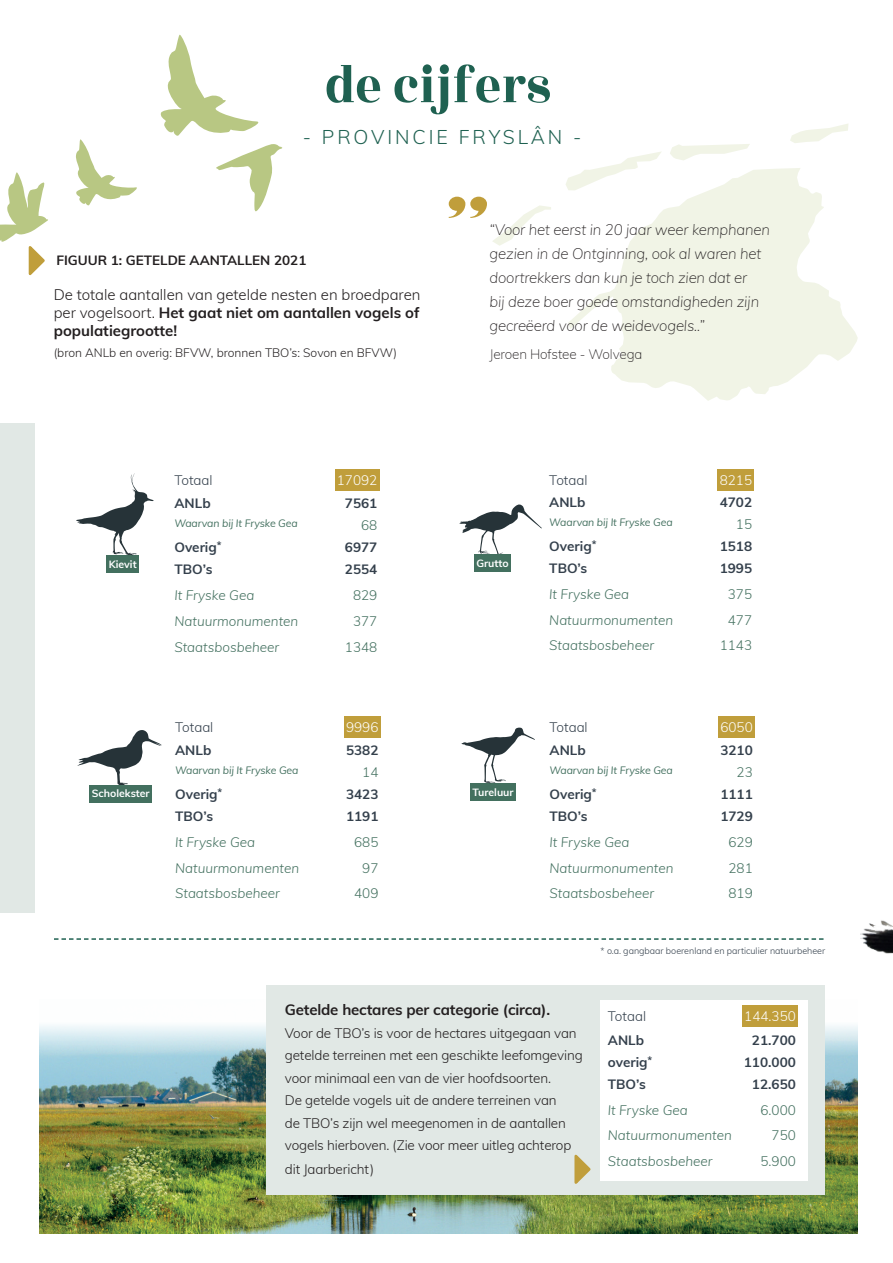
<style>
.page{position:relative;width:893px;height:1263px;background:#fff}
.page>*{position:absolute;margin:0;border:0;box-sizing:border-box;transform-origin:0 0}
.t1{font:55.5px "Rozha One";color:#1f6151;scale:.93 1}
.t2{font:300 19.5px "Muli";letter-spacing:.15em;color:#1f6151}
.t3{font:italic 200 15px/24px "Muli";letter-spacing:-.01em;color:#231f20}
.t4{font:300 15px/18px "Muli";color:#231f20;text-align:justify}
.t5{font:700 15px "Muli";letter-spacing:-.01em;color:#231f20}
.t6{font:300 13.5px/22.5px "Muli";letter-spacing:-.01em;color:#231f20}
.t7{font:italic 300 13.5px "Muli";color:#43705f}
.t8{font:700 13.5px "Muli";color:#34404c}
.t9{font:300 13.5px "Muli";color:#43705f}
.t10{font:300 13.5px "Muli";color:#34404c}
.t11{font:700 13.5px "Muli";color:#231f20}
.t12{font:300 13.5px "Muli";color:#fff}
.t13{font:200 13.5px "Muli";letter-spacing:-.01em;color:#231f20}
.t14{font:300 12px "Muli";color:#231f20}
.t15{font:italic 10.5px "Muli";letter-spacing:-.01em;color:#43705f}
.t16{font:700 10.5px "Muli";color:#fff}
.t17{font:300 9px "Muli";color:#34404c}
.s1{font-weight:700}
</style>
<div class="page">
<img style="left:40px;top:999px;width:818px;height:234px">
<svg style="left:76px;top:139px;width:61px;height:67px"></svg>
<svg style="left:0;top:172px;width:48px;height:104px"></svg>
<svg style="left:77px;top:730px;width:85px;height:57px"></svg>
<div style="left:90px;top:785px;width:62px;height:17px;background:#43705f"></div>
<div style="left:344px;top:716px;width:37px;height:21px;background:#c09e3b"></div>
<svg style="left:160px;top:34px;width:99px;height:102px"></svg>
<svg style="left:216px;top:144px;width:67px;height:68px"></svg>
<div style="left:266px;top:985px;width:558px;height:209px;background:#e1e8e5"></div>
<div style="left:600px;top:1000px;width:208px;height:180px;background:#fff"></div>
<div style="left:742px;top:1006px;width:56px;height:21px;background:#c09e3b"></div>
<svg style="left:574px;top:1154px;width:17px;height:30px"></svg>
<div style="left:718px;top:469px;width:36px;height:21px;background:#c09e3b"></div>
<svg style="left:459px;top:504px;width:83px;height:51px"></svg>
<div style="left:474px;top:555px;width:37px;height:17px;background:#43705f"></div>
<svg style="left:492px;top:124px;width:366px;height:277px"></svg>
<div style="left:107px;top:555px;width:32px;height:18px;background:#43705f"></div>
<div style="left:335px;top:469px;width:44px;height:21px;background:#c09e3b"></div>
<svg style="left:76px;top:473px;width:78px;height:82px"></svg>
<div style="left:718px;top:716px;width:37px;height:21px;background:#c09e3b"></div>
<div style="left:470px;top:783px;width:46px;height:18px;background:#43705f"></div>
<svg style="left:461px;top:728px;width:74px;height:56px"></svg>
<div style="left:0;top:423px;width:34px;height:490px;background:#e1e8e5"></div>
<svg style="left:54px;top:938px;width:769px;height:2px"></svg>
<img style="left:856px;top:920px;width:37px;height:98px">
<svg style="left:449px;top:197px;width:38px;height:21px"></svg>
<h1 class="t1" style="left:325px;top:47px;width:244px">de cijfers</h1>
<h2 class="t2" style="left:303px;top:123px;width:280px">- PROVINCIE FRYSLÂN -</h2>
<p class="t11" style="left:56px;top:250px;width:252px">FIGUUR 1: GETELDE AANTALLEN 2021</p>
<p class="t4" style="left:54px;top:285px;width:368px">De totale aantallen van getelde nesten en broedparen per vogelsoort. <span class="s1">Het gaat niet om aantallen vogels of populatiegrootte!</span></p>
<p class="t14" style="left:54px;top:344px;width:345px">(bron ANLb en overig: BFVW, bronnen TBO’s: Sovon en BFVW)</p>
<p class="t16" style="left:109px;top:556px;width:29px">Kievit</p>
<p class="t10" style="left:174px;top:470px;width:40px">Totaal</p>
<p class="t12" style="left:337px;top:470px;width:42px">17092</p>
<p class="t8" style="left:174px;top:493px;width:38px">ANLb</p>
<p class="t8" style="left:345px;top:493px;width:34px">7561</p>
<p class="t15" style="left:174px;top:516px;width:125px">Waarvan bij It Fryske Gea</p>
<p class="t9" style="left:361px;top:516px;width:18px">68</p>
<p class="t8" style="left:174px;top:538px;width:49px">Overig<sup>*</sup></p>
<p class="t8" style="left:345px;top:538px;width:34px">6977</p>
<p class="t8" style="left:174px;top:560px;width:40px">TBO’s</p>
<p class="t8" style="left:345px;top:560px;width:34px">2554</p>
<p class="t7" style="left:174px;top:586px;width:81px">It Fryske Gea</p>
<p class="t9" style="left:353px;top:586px;width:26px">829</p>
<p class="t7" style="left:174px;top:611px;width:125px">Natuurmonumenten</p>
<p class="t9" style="left:353px;top:611px;width:26px">377</p>
<p class="t7" style="left:174px;top:637px;width:106px">Staatsbosbeheer</p>
<p class="t9" style="left:345px;top:637px;width:34px">1348</p>
<p class="t16" style="left:92px;top:786px;width:59px">Scholekster</p>
<p class="t10" style="left:175px;top:717px;width:40px">Totaal</p>
<p class="t12" style="left:346px;top:717px;width:34px">9996</p>
<p class="t8" style="left:175px;top:740px;width:38px">ANLb</p>
<p class="t8" style="left:346px;top:740px;width:34px">5382</p>
<p class="t15" style="left:175px;top:763px;width:125px">Waarvan bij It Fryske Gea</p>
<p class="t9" style="left:362px;top:762px;width:18px">14</p>
<p class="t8" style="left:175px;top:784px;width:49px">Overig<sup>*</sup></p>
<p class="t8" style="left:346px;top:784px;width:34px">3423</p>
<p class="t8" style="left:175px;top:807px;width:40px">TBO’s</p>
<p class="t8" style="left:346px;top:807px;width:34px">1191</p>
<p class="t7" style="left:175px;top:833px;width:81px">It Fryske Gea</p>
<p class="t9" style="left:354px;top:833px;width:26px">685</p>
<p class="t7" style="left:175px;top:858px;width:125px">Natuurmonumenten</p>
<p class="t9" style="left:362px;top:858px;width:18px">97</p>
<p class="t7" style="left:175px;top:884px;width:106px">Staatsbosbeheer</p>
<p class="t9" style="left:354px;top:884px;width:26px">409</p>
<p class="t3" style="left:489px;top:217px;width:282px">“Voor het eerst in 20 jaar weer kemphanen gezien in de Ontginning, ook al waren het doortrekkers dan kun je toch zien dat er<br>bij deze boer goede omstandigheden zijn gecreëerd voor de weidevogels..”</p>
<p class="t13" style="left:489px;top:344px;width:154px">Jeroen Hofstee - Wolvega</p>
<p class="t16" style="left:476px;top:556px;width:34px">Grutto</p>
<p class="t16" style="left:473px;top:784px;width:43px">Tureluur</p>
<p class="t10" style="left:549px;top:470px;width:40px">Totaal</p>
<p class="t12" style="left:720px;top:470px;width:34px">8215</p>
<p class="t8" style="left:549px;top:492px;width:38px">ANLb</p>
<p class="t8" style="left:720px;top:492px;width:34px">4702</p>
<p class="t15" style="left:549px;top:515px;width:125px">Waarvan bij It Fryske Gea</p>
<p class="t9" style="left:736px;top:514px;width:18px">15</p>
<p class="t8" style="left:549px;top:536px;width:49px">Overig<sup>*</sup></p>
<p class="t8" style="left:720px;top:536px;width:34px">1518</p>
<p class="t8" style="left:549px;top:558px;width:40px">TBO’s</p>
<p class="t8" style="left:720px;top:558px;width:34px">1995</p>
<p class="t7" style="left:549px;top:585px;width:81px">It Fryske Gea</p>
<p class="t9" style="left:728px;top:585px;width:26px">375</p>
<p class="t7" style="left:549px;top:610px;width:125px">Natuurmonumenten</p>
<p class="t9" style="left:728px;top:610px;width:26px">477</p>
<p class="t7" style="left:549px;top:636px;width:106px">Staatsbosbeheer</p>
<p class="t9" style="left:720px;top:636px;width:34px">1143</p>
<p class="t10" style="left:549px;top:717px;width:40px">Totaal</p>
<p class="t12" style="left:720px;top:717px;width:34px">6050</p>
<p class="t8" style="left:549px;top:740px;width:38px">ANLb</p>
<p class="t8" style="left:720px;top:740px;width:34px">3210</p>
<p class="t15" style="left:549px;top:763px;width:125px">Waarvan bij It Fryske Gea</p>
<p class="t9" style="left:737px;top:762px;width:18px">23</p>
<p class="t8" style="left:549px;top:784px;width:49px">Overig<sup>*</sup></p>
<p class="t8" style="left:720px;top:784px;width:34px">1111</p>
<p class="t8" style="left:549px;top:807px;width:40px">TBO’s</p>
<p class="t8" style="left:720px;top:807px;width:34px">1729</p>
<p class="t7" style="left:549px;top:833px;width:81px">It Fryske Gea</p>
<p class="t9" style="left:728px;top:833px;width:26px">629</p>
<p class="t7" style="left:549px;top:858px;width:125px">Natuurmonumenten</p>
<p class="t9" style="left:728px;top:858px;width:26px">281</p>
<p class="t7" style="left:549px;top:884px;width:106px">Staatsbosbeheer</p>
<p class="t9" style="left:728px;top:884px;width:26px">819</p>
<p class="t17" style="left:601px;top:944px;width:226px">* o.a. gangbaar boerenland en particulier natuurbeheer</p>
<p class="t5" style="left:285px;top:999px;width:267px">Getelde hectares per categorie (circa).</p>
<p class="t6" style="left:285px;top:1021px;width:299px">Voor de TBO’s is voor de hectares uitgegaan van getelde terreinen met een geschikte leefomgeving voor minimaal een van de vier hoofdsoorten.<br>De getelde vogels uit de andere terreinen van<br>de TBO’s zijn wel meegenomen in de aantallen vogels hierboven. (Zie voor meer uitleg achterop</p>
<p class="t6" style="left:285px;top:1157px;width:91px">dit Jaarbericht)</p>
<p class="t10" style="left:608px;top:1007px;width:40px">Totaal</p>
<p class="t12" style="left:744px;top:1007px;width:53px">144.350</p>
<p class="t8" style="left:608px;top:1030px;width:38px">ANLb</p>
<p class="t8" style="left:752px;top:1030px;width:45px">21.700</p>
<p class="t8" style="left:608px;top:1052px;width:46px">overig<sup>*</sup></p>
<p class="t8" style="left:744px;top:1052px;width:53px">110.000</p>
<p class="t8" style="left:608px;top:1074px;width:40px">TBO’s</p>
<p class="t8" style="left:752px;top:1074px;width:45px">12.650</p>
<p class="t7" style="left:608px;top:1100px;width:81px">It Fryske Gea</p>
<p class="t9" style="left:760px;top:1100px;width:37px">6.000</p>
<p class="t7" style="left:608px;top:1126px;width:125px">Natuurmonumenten</p>
<p class="t9" style="left:771px;top:1126px;width:26px">750</p>
<p class="t7" style="left:608px;top:1151px;width:106px">Staatsbosbeheer</p>
<p class="t9" style="left:760px;top:1151px;width:37px">5.900</p>
</div>
